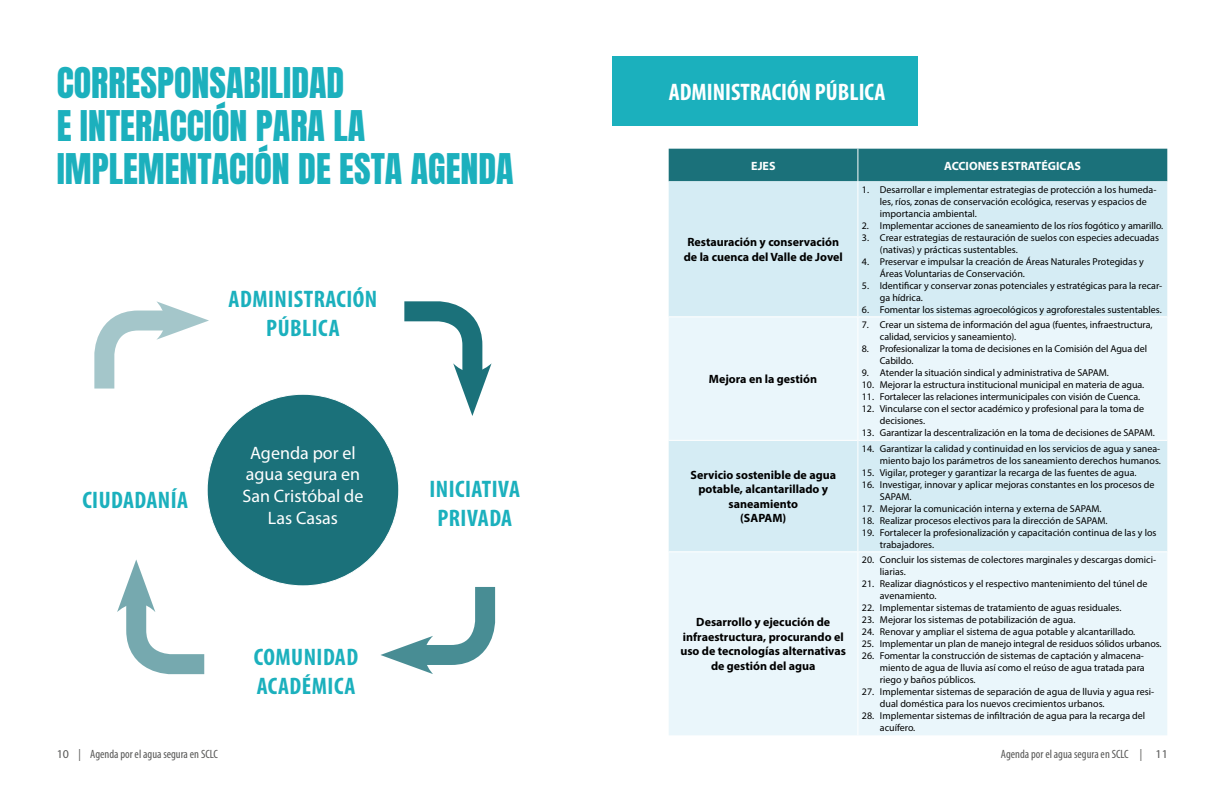
<style>
.page{position:relative;width:1224px;height:792px;background:#fff}
.page>*{position:absolute;margin:0;border:0;box-sizing:border-box;transform-origin:0 0}
.t1{font:36px/43.2px "Anton";color:#1cb0bd}
.t2{font:700 condensed 24px/28.8px "Myriad Pro";letter-spacing:.02em;color:#1bb0bd;text-align:center}
.t3{font:700 condensed 24px "Myriad Pro";color:#fff}
.t4{font:18px/21.6px "Myriad Pro";color:#fff;text-align:center}
.t5{font:700 12px/14.4px "Myriad Pro";color:#000;text-align:center}
.t6{font:condensed 12px "Myriad Pro";color:#575756}
.t7{font:700 12px "Myriad Pro";color:#fff}
.t8{font:10px/12px "Myriad Pro";color:#000}
.s1{font-stretch:normal}
.s2{font-stretch:normal;color:#000}
</style>
<div class="page">
<div style="left:207px;top:394px;width:192px;height:192px;background:#1b717a;border-radius:50%"></div>
<svg style="left:404px;top:301px;width:88px;height:115px"></svg>
<svg style="left:380px;top:587px;width:116px;height:87px"></svg>
<svg style="left:117px;top:559px;width:88px;height:116px"></svg>
<svg style="left:94px;top:301px;width:115px;height:88px"></svg>
<div style="left:612px;top:57px;width:306px;height:69px;background:#1bb0bd"></div>
<div style="left:669px;top:149px;width:498px;height:32px;background:#1b717a"></div>
<div style="left:669px;top:181px;width:498px;height:135px;background:#d5ecf4"></div>
<div style="left:669px;top:317px;width:498px;height:123px;background:#eaf6fb"></div>
<div style="left:669px;top:441px;width:498px;height:110px;background:#d5ecf4"></div>
<div style="left:669px;top:552px;width:498px;height:183px;background:#eaf6fb"></div>
<hr style="left:857px;top:149px;width:1px;height:32px;background:#fff">
<hr style="left:857px;top:181px;width:1px;height:136px;background:#fff">
<hr style="left:857px;top:317px;width:1px;height:123px;background:#fff">
<hr style="left:857px;top:440px;width:1px;height:112px;background:#fff">
<hr style="left:857px;top:552px;width:1px;height:183px;background:#fff">
<h1 class="t1" style="left:57px;top:64px;width:459px">CORRESPONSABILIDAD<br>E INTERACCIÓN PARA LA<br>IMPLEMENTACIÓN DE ESTA AGENDA</h1>
<h2 class="t2" style="left:229px;top:284px;width:150px">ADMINISTRACIÓN<br>PÚBLICA</h2>
<h2 class="t2" style="left:82px;top:485px;width:107px">CIUDADANÍA</h2>
<h3 class="t4" style="left:242px;top:442px;width:122px">Agenda por el agua segura en<br>San Cristóbal de<br>Las Casas</h3>
<h2 class="t2" style="left:254px;top:642px;width:106px;text-align:left">COMUNIDAD<br>ACADÉMICA</h2>
<h2 class="t2" style="left:429px;top:474px;width:92px">INICIATIVA<br>PRIVADA</h2>
<h2 class="t3" style="left:669px;top:77px;width:218px">ADMINISTRACIÓN PÚBLICA</h2>
<p class="t7" style="left:751px;top:158px;width:26px">EJES</p>
<p class="t7" style="left:944px;top:158px;width:138px">ACCIONES ESTRATÉGICAS</p>
<p class="t5" style="left:684px;top:235px;width:161px">Restauración y conservación de la cuenca del Valle de Jovel</p>
<p class="t5" style="left:709px;top:371px;width:110px">Mejora en la gestión</p>
<p class="t5" style="left:691px;top:467px;width:147px">Servicio sostenible de agua potable, alcantarillado y saneamiento<br>(SAPAM)</p>
<p class="t5" style="left:680px;top:615px;width:167px">Desarrollo y ejecución de infraestructura, procurando el uso de tecnologías alternativas de gestión del agua</p>
<p class="t8" style="left:880px;top:183px;width:278px;text-indent:-18px">1. Desarrollar e implementar estrategias de protección a los humeda&shy;les, ríos, zonas de conservación ecológica, reservas y espacios de importancia ambiental.</p>
<p class="t8" style="left:862px;top:219px;width:303px">2. Implementar acciones de saneamiento de los ríos fogótico y amarillo.</p>
<p class="t8" style="left:880px;top:231px;width:281px;text-indent:-18px">3. Crear estrategias de restauración de suelos con especies adecuadas (nativas) y prácticas sustentables.</p>
<p class="t8" style="left:880px;top:255px;width:265px;text-indent:-18px">4. Preservar e impulsar la creación de Áreas Naturales Protegidas y<br>Áreas Voluntarias de Conservación.</p>
<p class="t8" style="left:880px;top:279px;width:284px;text-indent:-18px">5. Identificar y conservar zonas potenciales y estratégicas para la recar&shy;ga hídrica.</p>
<p class="t8" style="left:862px;top:303px;width:301px">6. Fomentar los sistemas agroecológicos y agroforestales sustentables.</p>
<p class="t8" style="left:880px;top:319px;width:274px;text-indent:-18px">7. Crear un sistema de información del agua (fuentes, infraestructura, calidad, servicios y saneamiento).</p>
<p class="t8" style="left:880px;top:343px;width:269px;text-indent:-18px">8. Profesionalizar la toma de decisiones en la Comisión del Agua del<br>Cabildo.</p>
<p class="t8" style="left:862px;top:367px;width:248px">9. Atender la situación sindical y administrativa de SAPAM.</p>
<p class="t8" style="left:862px;top:379px;width:284px">10. Mejorar la estructura institucional municipal en materia de agua.</p>
<p class="t8" style="left:862px;top:391px;width:280px">11. Fortalecer las relaciones intermunicipales con visión de Cuenca.</p>
<p class="t8" style="left:880px;top:403px;width:266px;text-indent:-18px">12. Vincularse con el sector académico y profesional para la toma de decisiones.</p>
<p class="t8" style="left:862px;top:427px;width:294px">13. Garantizar la descentralización en la toma de decisiones de SAPAM.</p>
<p class="t8" style="left:862px;top:442px;width:301px;text-align:right">14. Garantizar la calidad y continuidad en los servicios de agua y sanea&shy;miento bajo los parámetros de los saneamiento derechos humanos.</p>
<p class="t8" style="left:862px;top:466px;width:276px">15. Vigilar, proteger y garantizar la recarga de las fuentes de agua.</p>
<p class="t8" style="left:880px;top:478px;width:276px;text-indent:-18px">16. Investigar, innovar y aplicar mejoras constantes en los procesos de<br>SAPAM.</p>
<p class="t8" style="left:862px;top:502px;width:241px">17. Mejorar la comunicación interna y externa de SAPAM.</p>
<p class="t8" style="left:862px;top:514px;width:247px">18. Realizar procesos electivos para la dirección de SAPAM.</p>
<p class="t8" style="left:880px;top:526px;width:278px;text-indent:-18px">19. Fortalecer la profesionalización y capacitación continua de las y los trabajadores.</p>
<p class="t8" style="left:880px;top:554px;width:278px;text-indent:-18px">20. Concluir los sistemas de colectores marginales y descargas domici&shy;liarias.</p>
<p class="t8" style="left:880px;top:578px;width:269px;text-indent:-18px">21. Realizar diagnósticos y el respectivo mantenimiento del túnel de avenamiento.</p>
<p class="t8" style="left:862px;top:602px;width:261px">22. Implementar sistemas de tratamiento de aguas residuales.</p>
<p class="t8" style="left:862px;top:614px;width:215px">23. Mejorar los sistemas de potabilización de agua.</p>
<p class="t8" style="left:862px;top:626px;width:275px">24. Renovar y ampliar el sistema de agua potable y alcantarillado.</p>
<p class="t8" style="left:862px;top:638px;width:301px">25. Implementar un plan de manejo integral de residuos sólidos urbanos.</p>
<p class="t8" style="left:880px;top:650px;width:266px;text-align:justify;text-indent:-18px">26. Fomentar la construcción de sistemas de captación y almacena&shy;miento de agua de lluvia así como el reúso de agua tratada para riego y baños públicos.</p>
<p class="t8" style="left:880px;top:686px;width:276px;text-indent:-18px">27. Implementar sistemas de separación de agua de lluvia y agua resi&shy;dual doméstica para los nuevos crecimientos urbanos.</p>
<p class="t8" style="left:880px;top:710px;width:267px;text-indent:-18px">28. Implementar sistemas de infiltración de agua para la recarga del acuífero.</p>
<p class="t6" style="left:57px;top:747px;width:163px"><span class="s1">10</span> | Agenda por el agua segura en SCLC</p>
<p class="t6" style="left:1001px;top:747px;width:168px">Agenda por el agua segura en SCLC | <span class="s1">11</span></p>
<p class="t6" style="left:57px;top:749px;width:155px"><span class="s2">10</span> <span class="s1">|</span> Agenda por el agua segura en SCLC</p>
<p class="t6" style="left:1015px;top:749px;width:155px">Agenda por el agua segura en SCLC <span class="s1">|</span> <span class="s2">11</span></p>
</div>
